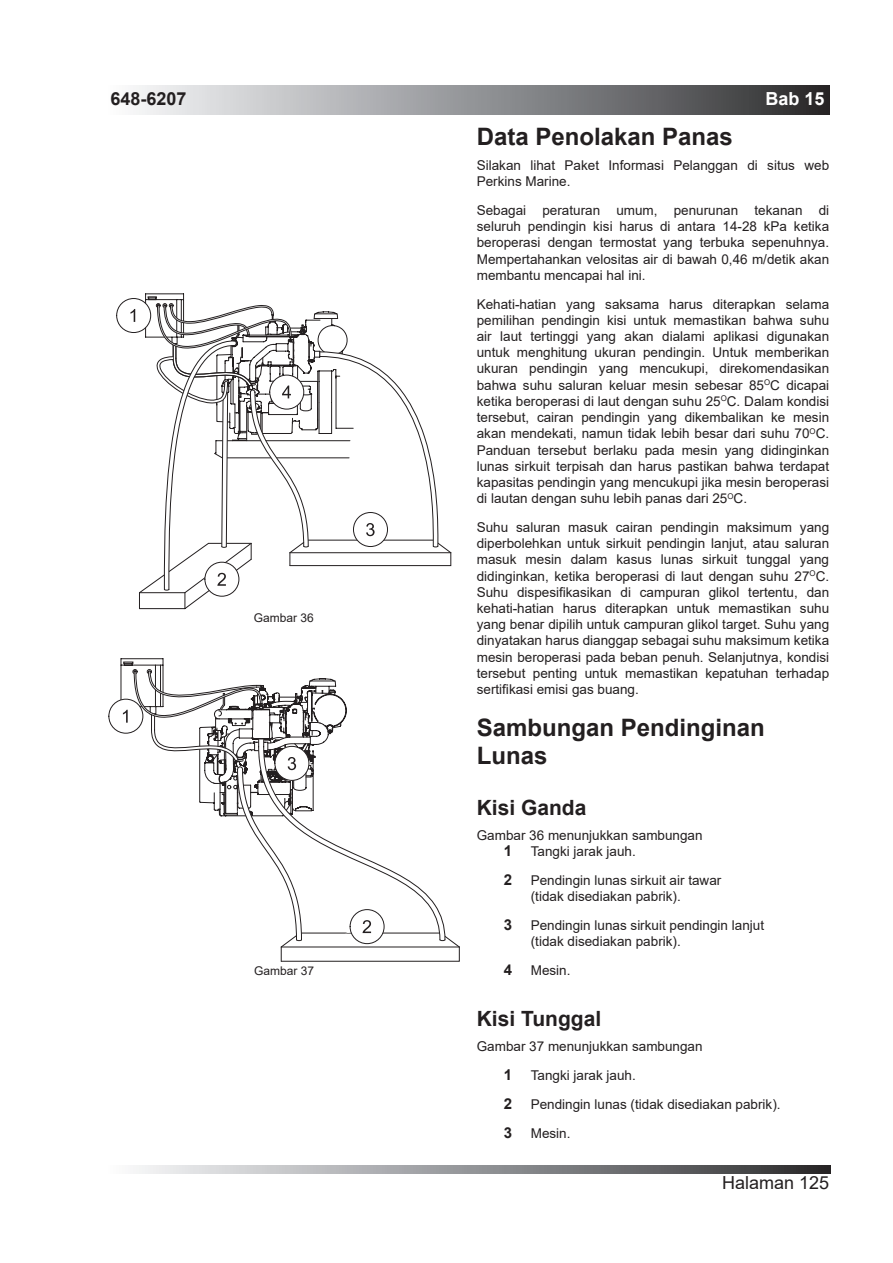
<style>
.page{position:relative;width:893px;height:1263px;background:#fff}
.page>*{position:absolute;margin:0;border:0;box-sizing:border-box;transform-origin:0 0}
.t1{font:700 24px/28.8px "Arial";color:#231f20}
.t2{font:700 21px "Arial";color:#231f20}
.t3{font:18px "Arial";color:#231f20}
.t4{font:700 18px "Arial";color:#231f20}
.t5{font:700 18px "Arial";color:#fff}
.t6{font:13.5px/16.2px "Arial";color:#231f20}
.t7{font:12px "Arial";color:#231f20}
.s1{font-weight:700;font-size:15px}
</style>
<div class="page">
<div style="left:106px;top:85px;width:723px;height:29px;background:linear-gradient(to right,#fcfdff,#2d2e30)"></div>
<svg style="left:136px;top:1165px;width:694px;height:8px;background:#909193"></svg>
<svg style="left:116px;top:298px;width:35px;height:35px"></svg>
<svg style="left:119px;top:293px;width:332px;height:316px"></svg>
<svg style="left:108px;top:699px;width:35px;height:35px"></svg>
<svg style="left:111px;top:658px;width:349px;height:304px"></svg>
<h3 class="t4" style="left:111px;top:86px;width:78px">648-6207</h3>
<h3 class="t5" style="left:766px;top:86px;width:61px">Bab 15</h3>
<p class="t7" style="left:254px;top:609px;width:62px">Gambar 36</p>
<p class="t7" style="left:254px;top:962px;width:62px">Gambar 37</p>
<h1 class="t1" style="left:477px;top:122px;width:258px">Data Penolakan Panas</h1>
<p class="t6" style="left:477px;top:157px;width:354px">Silakan lihat Paket Informasi Pelanggan di situs web<br>Perkins Marine.</p>
<p class="t6" style="left:477px;top:202px;width:354px;text-align:justify">Sebagai peraturan umum, penurunan tekanan di seluruh pendingin kisi harus di antara 14-28 kPa ketika beroperasi dengan termostat yang terbuka sepenuhnya.<br>Mempertahankan velositas air di bawah 0,46 m/detik akan membantu mencapai hal ini.</p>
<p class="t6" style="left:477px;top:296px;width:354px;text-align:justify">Kehati-hatian yang saksama harus diterapkan selama pemilihan pendingin kisi untuk memastikan bahwa suhu air laut tertinggi yang akan dialami aplikasi digunakan untuk menghitung ukuran pendingin. Untuk memberikan ukuran pendingin yang mencukupi, direkomendasikan bahwa suhu saluran keluar mesin sebesar 85<sup>O</sup>C dicapai ketika beroperasi di laut dengan suhu 25<sup>O</sup>C. Dalam kondisi tersebut, cairan pendingin yang dikembalikan ke mesin akan mendekati, namun tidak lebih besar dari suhu 70<sup>O</sup>C.<br>Panduan tersebut berlaku pada mesin yang didinginkan lunas sirkuit terpisah dan harus pastikan bahwa terdapat kapasitas pendingin yang mencukupi jika mesin beroperasi di lautan dengan suhu lebih panas dari 25<sup>O</sup>C.</p>
<p class="t6" style="left:477px;top:519px;width:354px;text-align:justify">Suhu saluran masuk cairan pendingin maksimum yang diperbolehkan untuk sirkuit pendingin lanjut, atau saluran masuk mesin dalam kasus lunas sirkuit tunggal yang didinginkan, ketika beroperasi di laut dengan suhu 27<sup>O</sup>C.<br>Suhu dispesifikasikan di campuran glikol tertentu, dan kehati-hatian harus diterapkan untuk memastikan suhu yang benar dipilih untuk campuran glikol target. Suhu yang dinyatakan harus dianggap sebagai suhu maksimum ketika mesin beroperasi pada beban penuh. Selanjutnya, kondisi tersebut penting untuk memastikan kepatuhan terhadap sertifikasi emisi gas buang.</p>
<h1 class="t1" style="left:477px;top:713px;width:290px">Sambungan Pendinginan<br>Lunas</h1>
<h2 class="t2" style="left:477px;top:793px;width:111px">Kisi Ganda</h2>
<p class="t6" style="left:504px;top:827px;width:200px;text-indent:-27px">Gambar 36 menunjukkan sambungan<br><span class="s1">1</span> Tangki jarak jauh.</p>
<p class="t6" style="left:531px;top:872px;width:192px;text-indent:-27px"><span class="s1">2</span> Pendingin lunas sirkuit air tawar (tidak disediakan pabrik).</p>
<p class="t6" style="left:531px;top:917px;width:235px;text-indent:-27px"><span class="s1">3</span> Pendingin lunas sirkuit pendingin lanjut (tidak disediakan pabrik).</p>
<p class="t6" style="left:504px;top:962px;width:68px"><span class="s1">4</span> Mesin.</p>
<h2 class="t2" style="left:477px;top:1004px;width:126px">Kisi Tunggal</h2>
<p class="t6" style="left:504px;top:1031px;width:278px;line-height:29px;text-indent:-27px">Gambar 37 menunjukkan sambungan<br><span class="s1">1</span> Tangki jarak jauh.<br><span class="s1">2</span> Pendingin lunas (tidak disediakan pabrik).<br><span class="s1">3</span> Mesin.</p>
<h3 class="t3" style="left:722px;top:1170px;width:109px">Halaman 125</h3>
</div>
